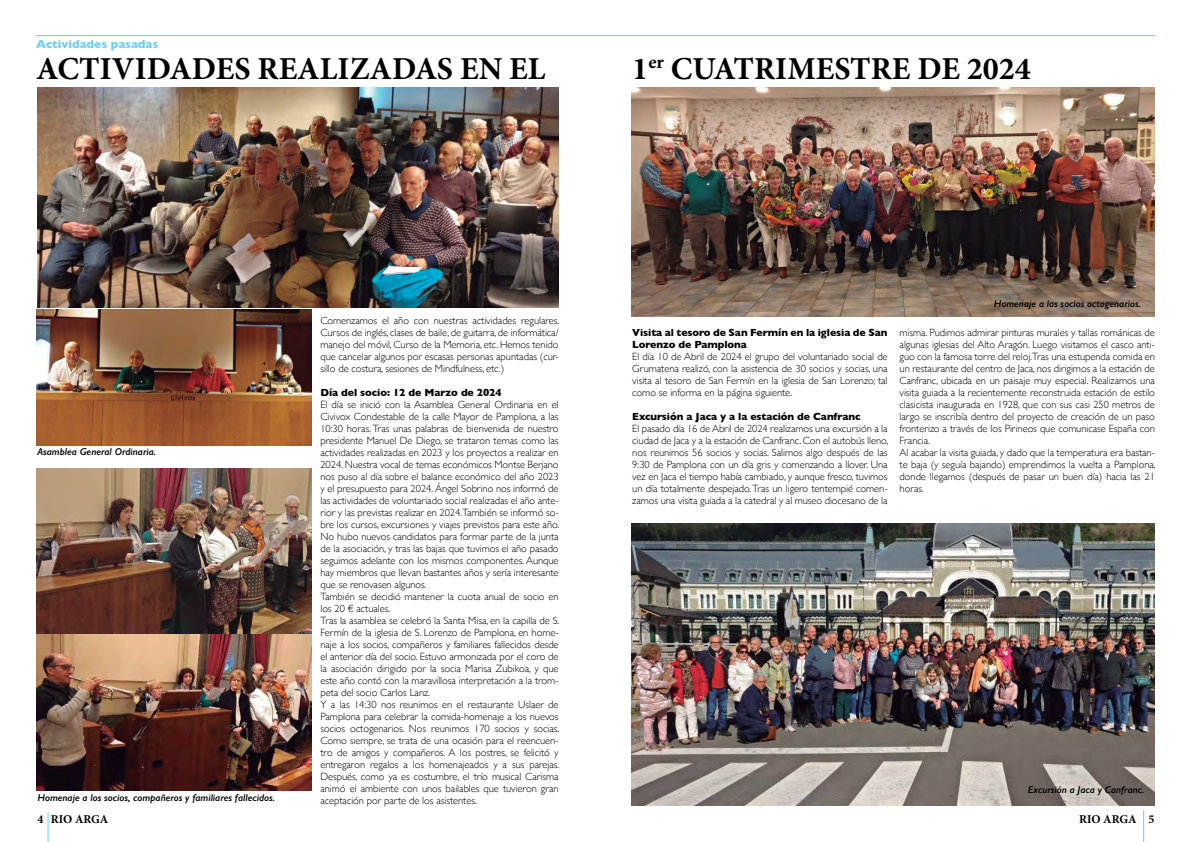
<style>
.page{position:relative;width:1191px;height:842px;background:#fff}
.page>*{position:absolute;margin:0;border:0;box-sizing:border-box;transform-origin:0 0}
.t1{font:700 32px "Minion Pro";color:#000}
.t2{font:700 12px "Gill Sans";color:#6dcff6}
.t3{font:700 12px "Minion Pro";color:#000}
.t4{font:300 10.5px/12px "Gill Sans";letter-spacing:-.005em;color:#000;text-align:justify}
.t5{font:700 10.5px/12px "Gill Sans";letter-spacing:-.005em;color:#000}
.t6{font:italic 600 10px "Gill Sans";color:#000}
</style>
<div class="page">
<hr style="left:48px;top:812px;width:1px;height:30px;background:#6dcff6">
<hr style="left:36px;top:35px;width:1119px;height:1px;background:#6dcff6">
<img style="left:37px;top:88px;width:521px;height:220px">
<img style="left:36px;top:309px;width:276px;height:136px">
<img style="left:36px;top:468px;width:276px;height:322px">
<hr style="left:1143px;top:811px;width:1px;height:31px;background:#6dcff6">
<img style="left:631px;top:88px;width:524px;height:228px">
<img style="left:631px;top:523px;width:523px;height:282px">
<p class="t2" style="left:36px;top:34px;width:124px">Actividades pasadas</p>
<h1 class="t1" style="left:36px;top:46px;width:511px">ACTIVIDADES REALIZADAS EN EL</h1>
<h1 class="t1" style="left:632px;top:46px;width:400px">1<sup>er</sup> CUATRIMESTRE DE 2024</h1>
<p class="t6" style="left:37px;top:446px;width:120px">Asamblea General Ordinaria.</p>
<p class="t6" style="left:37px;top:792px;width:239px">Homenaje a los socios, compañeros y familiares fallecidos.</p>
<p class="t4" style="left:320px;top:314px;width:240px">Comenzamos el año con nuestras actividades regulares.<br>Cursos de inglés, clases de baile, de guitarra, de informática/ manejo del móvil, Curso de la Memoria, etc. Hemos tenido que cancelar algunos por escasas personas apuntadas (cur&shy;sillo de costura, sesiones de Mindfulness, etc.)</p>
<p class="t5" style="left:320px;top:386px;width:183px">Día del socio: 12 de Marzo de 2024</p>
<p class="t4" style="left:320px;top:398px;width:240px;text-align:left">El día se inició con la Asamblea General Ordinaria en el Civivox Condestable de la calle Mayor de Pamplona, a las 10:30 horas. Tras unas palabras de bienvenida de nuestro presidente Manuel De Diego, se trataron temas como las actividades realizadas en 2023 y los proyectos a realizar en 2024. Nuestra vocal de temas económicos Montse Berjano nos puso al día sobre el balance económico del año 2023 y el presupuesto para 2024. Ángel Sobrino nos informó de las actividades de voluntariado social realizadas el año ante&shy;rior y las previstas realizar en 2024.También se informó so&shy;bre los cursos, excursiones y viajes previstos para este año.<br>No hubo nuevos candidatos para formar parte de la junta de la asociación, y tras las bajas que tuvimos el año pasado seguimos adelante con los mismos componentes. Aunque hay miembros que llevan bastantes años y sería interesante que se renovasen algunos.<br>También se decidió mantener la cuota anual de socio en los 20 € actuales.<br>Tras la asamblea se celebró la Santa Misa, en la capilla de S.<br>Fermín de la iglesia de S. Lorenzo de Pamplona, en home&shy;naje a los socios, compañeros y familiares fallecidos desde el anterior día del socio. Estuvo armonizada por el coro de la asociación dirigido por la socia Marisa Zubikoa, y que este año contó con la maravillosa interpretación a la trom&shy;peta del socio Carlos Lanz.<br>Y a las 14:30 nos reunimos en el restaurante Uslaer de Pamplona para celebrar la comida-homenaje a los nuevos socios octogenarios. Nos reunimos 170 socios y socias.<br>Como siempre, se trata de una ocasión para el reencuen&shy;tro de amigos y compañeros. A los postres, se felicitó y entregaron regalos a los homenajeados y a sus parejas.<br>Después, como ya es costumbre, el trío musical Carisma animó el ambiente con unos bailables que tuvieron gran aceptación por parte de los asistentes.</p>
<p class="t5" style="left:632px;top:326px;width:257px">Visita al tesoro de San Fermín en la iglesia de San<br>Lorenzo de Pamplona</p>
<p class="t4" style="left:632px;top:350px;width:257px">El día 10 de Abril de 2024 el grupo del voluntariado social de Grumatena realizó, con la asistencia de 30 socios y socias, una visita al tesoro de San Fermín en la iglesia de San Lorenzo; tal como se informa en la página siguiente.</p>
<p class="t5" style="left:632px;top:410px;width:230px">Excursión a Jaca y a la estación de Canfranc</p>
<p class="t4" style="left:632px;top:422px;width:258px">El pasado día 16 de Abril de 2024 realizamos una excursión a la ciudad de Jaca y a la estación de Canfranc. Con el autobús lleno, nos reunimos 56 socios y socias. Salimos algo después de las 9:30 de Pamplona con un día gris y comenzando a llover. Una vez en Jaca el tiempo había cambiado, y aunque fresco, tuvimos un día totalmente despejado. Tras un ligero tentempié comen&shy;zamos una visita guiada a la catedral y al museo diocesano de la</p>
<p class="t6" style="left:994px;top:297px;width:149px">Homenaje a los socios octogenarios.</p>
<p class="t4" style="left:899px;top:326px;width:258px;text-align:left">misma. Pudimos admirar pinturas murales y tallas románicas de algunas iglesias del Alto Aragón. Luego visitamos el casco anti&shy;guo con la famosa torre del reloj.Tras una estupenda comida en un restaurante del centro de Jaca, nos dirigimos a la estación de Canfranc, ubicada en un paisaje muy especial. Realizamos una visita guiada a la recientemente reconstruida estación de estilo clasicista inaugurada en 1928, que con sus casi 250 metros de largo se inscribía dentro del proyecto de creación de un paso fronterizo a través de los Pirineos que comunicase España con Francia.<br>Al acabar la visita guiada, y dado que la temperatura era bastan&shy;te baja (y seguía bajando) emprendimos la vuelta a Pamplona, donde llegamos (después de pasar un buen día) hacia las 21 horas.</p>
<p class="t6" style="left:1028px;top:783px;width:118px">Excursión a Jaca y Canfranc.</p>
<p class="t3" style="left:37px;top:811px;width:7px">4</p>
<p class="t3" style="left:51px;top:811px;width:59px">RIO ARGA</p>
<p class="t3" style="left:1079px;top:811px;width:77px">RIO ARGA 5</p>
</div>
